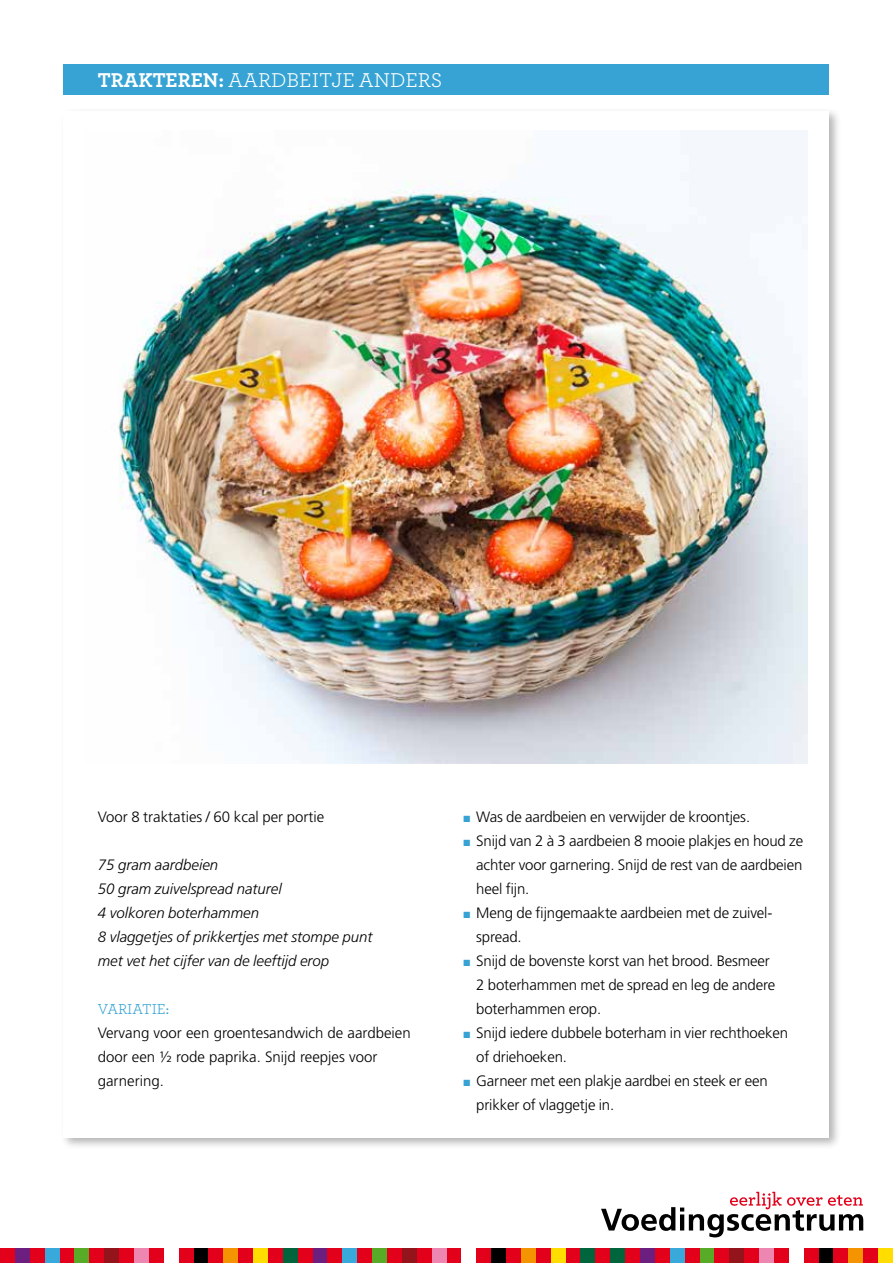
<style>
.page{position:relative;width:893px;height:1263px;background:#fff}
.page>*{position:absolute;margin:0;border:0;box-sizing:border-box;transform-origin:0 0}
.t1{font:21px "Archer";color:#fff}
.t2{font:300 15px/24px "Frutiger";letter-spacing:-.01em;color:#000}
.t3{font:italic 300 15px/24px "Frutiger";color:#000}
.t4{font:15px "Archer";color:#36a3d4}
.s1{font-weight:700}
.s2{font-weight:500}
.s3{color:#36a3d4}
</style>
<div class="page">
<svg style="left:601px;top:1192px;width:262px;height:45px"></svg>
<svg style="left:595px;top:1248px;width:2px;height:15px"></svg>
<div style="left:580px;top:1248px;width:15px;height:15px;background:#00643c"></div>
<div style="left:565px;top:1248px;width:15px;height:15px;background:#e2001a"></div>
<div style="left:551px;top:1248px;width:14px;height:15px;background:#fd0"></div>
<div style="left:536px;top:1248px;width:15px;height:15px;background:#e2001a"></div>
<div style="left:506px;top:1248px;width:15px;height:15px;background:#e2001a"></div>
<div style="left:491px;top:1248px;width:15px;height:15px;background:#000"></div>
<div style="left:476px;top:1248px;width:15px;height:15px;background:#e2001a"></div>
<div style="left:446px;top:1248px;width:15px;height:15px;background:#e2001a"></div>
<div style="left:432px;top:1248px;width:14px;height:15px;background:#ed87b2"></div>
<div style="left:417px;top:1248px;width:15px;height:15px;background:#e2001a"></div>
<div style="left:402px;top:1248px;width:15px;height:15px;background:#93141a"></div>
<div style="left:387px;top:1248px;width:15px;height:15px;background:#e2001a"></div>
<div style="left:372px;top:1248px;width:15px;height:15px;background:#57ab27"></div>
<div style="left:357px;top:1248px;width:15px;height:15px;background:#e2001a"></div>
<div style="left:342px;top:1248px;width:15px;height:15px;background:#39a9dc"></div>
<div style="left:327px;top:1248px;width:15px;height:15px;background:#e2001a"></div>
<div style="left:312px;top:1248px;width:15px;height:15px;background:#6d1f80"></div>
<div style="left:298px;top:1248px;width:14px;height:15px;background:#e2001a"></div>
<div style="left:283px;top:1248px;width:15px;height:15px;background:#00643c"></div>
<div style="left:268px;top:1248px;width:15px;height:15px;background:#e2001a"></div>
<div style="left:253px;top:1248px;width:15px;height:15px;background:#fd0"></div>
<div style="left:238px;top:1248px;width:15px;height:15px;background:#e2001a"></div>
<div style="left:223px;top:1248px;width:15px;height:15px;background:#f39400"></div>
<div style="left:521px;top:1248px;width:15px;height:15px;background:#f39400"></div>
<div style="left:208px;top:1248px;width:15px;height:15px;background:#e2001a"></div>
<div style="left:193px;top:1248px;width:15px;height:15px;background:#000"></div>
<div style="left:179px;top:1248px;width:14px;height:15px;background:#e2001a"></div>
<div style="left:149px;top:1248px;width:15px;height:15px;background:#e2001a"></div>
<div style="left:134px;top:1248px;width:15px;height:15px;background:#ed87b2"></div>
<div style="left:119px;top:1248px;width:15px;height:15px;background:#e2001a"></div>
<div style="left:104px;top:1248px;width:15px;height:15px;background:#93141a"></div>
<div style="left:89px;top:1248px;width:15px;height:15px;background:#e2001a"></div>
<div style="left:74px;top:1248px;width:15px;height:15px;background:#57ab27"></div>
<div style="left:60px;top:1248px;width:14px;height:15px;background:#e2001a"></div>
<div style="left:45px;top:1248px;width:15px;height:15px;background:#39a9dc"></div>
<div style="left:30px;top:1248px;width:15px;height:15px;background:#e2001a"></div>
<div style="left:15px;top:1248px;width:15px;height:15px;background:#6d1f80"></div>
<div style="left:0;top:1248px;width:15px;height:15px;background:#e2001a"></div>
<div style="left:878px;top:1248px;width:15px;height:15px;background:#fd0"></div>
<div style="left:863px;top:1248px;width:15px;height:15px;background:#e2001a"></div>
<div style="left:848px;top:1248px;width:15px;height:15px;background:#f39400"></div>
<div style="left:833px;top:1248px;width:15px;height:15px;background:#e2001a"></div>
<div style="left:818px;top:1248px;width:15px;height:15px;background:#000"></div>
<div style="left:804px;top:1248px;width:14px;height:15px;background:#e2001a"></div>
<div style="left:774px;top:1248px;width:15px;height:15px;background:#e2001a"></div>
<div style="left:759px;top:1248px;width:15px;height:15px;background:#ed87b2"></div>
<div style="left:744px;top:1248px;width:15px;height:15px;background:#e2001a"></div>
<div style="left:729px;top:1248px;width:15px;height:15px;background:#93141a"></div>
<div style="left:714px;top:1248px;width:15px;height:15px;background:#e2001a"></div>
<div style="left:699px;top:1248px;width:15px;height:15px;background:#57ab27"></div>
<div style="left:685px;top:1248px;width:14px;height:15px;background:#e2001a"></div>
<div style="left:670px;top:1248px;width:15px;height:15px;background:#39a9dc"></div>
<div style="left:655px;top:1248px;width:15px;height:15px;background:#e2001a"></div>
<div style="left:640px;top:1248px;width:15px;height:15px;background:#6d1f80"></div>
<div style="left:625px;top:1248px;width:15px;height:15px;background:#e2001a"></div>
<div style="left:610px;top:1248px;width:15px;height:15px;background:#00643c"></div>
<div style="left:597px;top:1248px;width:13px;height:15px;background:#e2001a"></div>
<div style="left:60px;top:107px;width:782px;height:1042px;background:#000;opacity:.3"></div>
<div style="left:64px;top:111px;width:765px;height:1026px;background:#fff"></div>
<img style="left:118px;top:131px;width:690px;height:632px">
<div style="left:64px;top:64px;width:765px;height:30px;background:#36a3d4"></div>
<h1 class="t1" style="left:98px;top:66px;width:346px"><span class="s1">TRAKTEREN:</span> AARDBEITJE ANDERS</h1>
<p class="t2" style="left:98px;top:805px;width:228px">Voor 8 traktaties / 60 kcal per portie</p>
<p class="t3" style="left:98px;top:853px;width:276px">75 gram aardbeien<br>50 gram zuivelspread naturel<br>4 volkoren boterhammen<br>8 vlaggetjes of prikkertjes met stompe punt met vet het cijfer van de leeftijd erop</p>
<p class="t4" style="left:98px;top:999px;width:73px">VARIATIE<span class="s2">:</span></p>
<p class="t2" style="left:98px;top:1021px;width:314px">Vervang voor een groentesandwich de aardbeien door een ½ rode paprika. Snijd reepjes voor garnering.</p>
<p class="t2" style="left:463px;top:805px;width:288px"><span class="s3">■</span> Was de aardbeien en verwijder de kroontjes.</p>
<p class="t2" style="left:476px;top:829px;width:328px;text-align:justify;text-indent:-13px"><span class="s3">■</span> Snijd van 2 à 3 aardbeien 8 mooie plakjes en houd ze achter voor garnering. Snijd de rest van de aardbeien heel fijn.</p>
<p class="t2" style="left:476px;top:901px;width:298px;text-indent:-13px"><span class="s3">■</span> Meng de fijngemaakte aardbeien met de zuivel&shy;spread.</p>
<p class="t2" style="left:476px;top:949px;width:300px;text-indent:-13px"><span class="s3">■</span> Snijd de bovenste korst van het brood. Besmeer<br>2 boterhammen met de spread en leg de andere boterhammen erop.</p>
<p class="t2" style="left:476px;top:1021px;width:313px;text-indent:-13px"><span class="s3">■</span> Snijd iedere dubbele boterham in vier rechthoeken of driehoeken.</p>
<p class="t2" style="left:476px;top:1069px;width:293px;text-indent:-13px"><span class="s3">■</span> Garneer met een plakje aardbei en steek er een prikker of vlaggetje in.</p>
</div>
